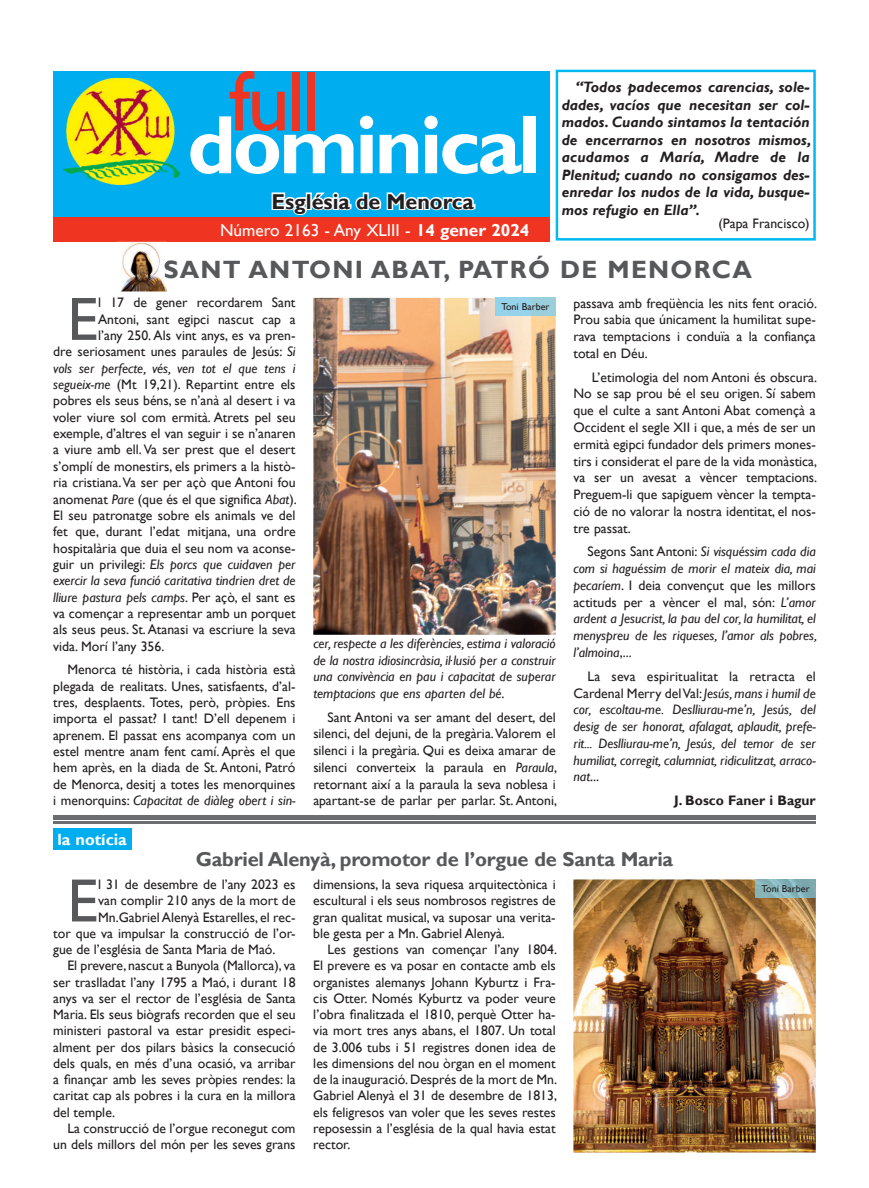
<style>
.page{position:relative;width:869px;height:1188px;background:#fff}
.page>*{position:absolute;margin:0;border:0;box-sizing:border-box;transform-origin:0 0}
.t1{font:86.12px "Gill Sans";color:#ef3522}
.t2{font:700 83.25px "Gill Sans";letter-spacing:-.04em;color:#fff}
.t3{font:61.38px "Gill Sans";color:#57585a}
.t4{font:700 25px "Gill Sans";letter-spacing:.05em;color:#57585a}
.t5{font:700 21.5px "Gill Sans";color:#231f20}
.t6{font:700 20px "Gill Sans";letter-spacing:-.01em;color:#57585a}
.t7{font:17.25px "Gill Sans";color:#fff}
.t8{font:700 16.25px "Gill Sans";color:#fff}
.t9{font:italic 700 15px/17.5px "Gill Sans";color:#231f20;text-align:justify}
.t10{font:13.75px/16.2px "Gill Sans";color:#231f20;text-align:justify}
.t11{font:italic 13.75px/16.8px "Gill Sans";color:#231f20;text-align:justify}
.t12{font:700 13.75px "Gill Sans";color:#231f20}
.t13{font:10px "Gill Sans";color:#231f20}
.s1{font-weight:700}
.s2{font-style:normal}
.s3{font-style:italic}
</style>
<div class="page">
<div style="left:53px;top:71px;width:496px;height:171px;background:#00aeef"></div>
<svg style="left:271px;top:192px;width:205px;height:23px"></svg>
<div style="left:53px;top:217px;width:496px;height:25px;background:#ef3522"></div>
<img style="left:64px;top:78px;width:115px;height:106px">
<div style="left:53px;top:828px;width:78px;height:21px;background:#00aeef"></div>
<svg style="left:555px;top:70px;width:260px;height:170px"></svg>
<img style="left:573px;top:879px;width:242px;height:273px">
<hr style="left:53px;top:815px;width:762px;height:2px;background:#6c6d70">
<hr style="left:53px;top:818px;width:762px;height:1px;background:#6c6d70">
<hr style="left:53px;top:820px;width:762px;height:2px;background:#6c6d70">
<img style="left:313px;top:298px;width:242px;height:336px">
<img style="left:121px;top:242px;width:46px;height:49px">
<img style="left:164px;top:256px;width:3px;height:26px">
<img style="left:495px;top:298px;width:60px;height:17px">
<img style="left:755px;top:879px;width:60px;height:17px">
<h1 class="t1" style="left:229px;top:51px;width:93px">full</h1>
<h2 class="t2" style="left:187px;top:95px;width:354px">dominical</h2>
<h3 class="t5" style="left:271px;top:188px;width:204px">Església de Menorca</h3>
<p class="t7" style="left:220px;top:220px;width:311px">Número 2163 - Any XLIII - <span class="s1">14 gener 2024</span></p>
<p class="t9" style="left:561px;top:79px;width:251px;text-indent:14px">“Todos padecemos carencias, sole&shy;dades, vacíos que necesitan ser col&shy;mados. Cuando sintamos la tentación de encerrarnos en nosotros mismos, acudamos a María, Madre de la Plenitud; cuando no consigamos des&shy;enredar los nudos de la vida, busque&shy;mos refugio en Ella”.</p>
<p class="t10" style="left:718px;top:216px;width:93px">(Papa Francisco)</p>
<h3 class="t4" style="left:163px;top:254px;width:589px">SANT ANTONI ABAT, PATRÓ DE MENORCA</h3>
<p class="t13" style="left:501px;top:301px;width:49px">Toni Barber</p>
<h3 class="t3" style="left:67px;top:283px;width:32px">E</h3>
<p class="t10" style="left:98px;top:295px;width:199px">l 17 de gener recordarem Sant</p>
<p class="t10" style="left:573px;top:295px;width:245px;line-height:16.8px">passava amb freqüència les nits fent oració.<br>Prou sabia que únicament la humilitat supe&shy;rava temptacions i conduïa a la confiança total en Déu.</p>
<p class="t10" style="left:573px;top:369px;width:245px;line-height:16.8px;text-indent:18px">L’etimologia del nom Antoni és obscura.<br>No se sap prou bé el seu origen. Sí sabem que el culte a sant Antoni Abat començà a Occident el segle XII i que, a més de ser un ermità egipci fundador dels primers mones&shy;tirs i considerat el pare de la vida monàstica, va ser un avesat a vèncer temptacions.<br>Preguem-li que sapiguem vèncer la tempta&shy;ció de no valorar la nostra identitat, el nos&shy;tre passat.</p>
<p class="t11" style="left:573px;top:543px;width:245px;text-indent:14px"><span class="s2">Segons Sant Antoni:</span> Si visquéssim cada dia com si haguéssim de morir el mateix dia, mai pecaríem<span class="s2">. I deia convençut que les millors actituds per a vèncer el mal, són:</span> L’amor ardent a Jesucrist, la pau del cor, la humilitat, el menyspreu de les riqueses, l’amor als pobres, l’almoina<span class="s2">,...</span></p>
<p class="t11" style="left:573px;top:667px;width:244px;text-indent:14px"><span class="s2">La seva espiritualitat la retracta el Cardenal Merry del Val:</span> Jesús, mans i humil de cor, escoltau-me. Deslliurau-me’n, Jesús, del desig de ser honorat, afalagat, aplaudit, prefe&shy;rit... Deslliurau-me’n, Jesús, del temor de ser humiliat, corregit, calumniat, ridiculitzat, arraco&shy;nat<span class="s2">...</span></p>
<p class="t12" style="left:673px;top:792px;width:143px">J. Bosco Faner i Bagur</p>
<p class="t10" style="left:98px;top:311px;width:199px">Antoni, sant egipci nascut cap a</p>
<p class="t10" style="left:98px;top:327px;width:199px">l’any 250. Als vint anys, es va pren-</p>
<p class="t10" style="left:53px;top:343px;width:244px">dre seriosament unes paraules de Jesús: <span class="s3">Si</span></p>
<p class="t11" style="left:53px;top:360px;width:244px">vols ser perfecte, vés, ven tot el que tens i</p>
<p class="t10" style="left:53px;top:376px;width:244px"><span class="s3">segueix-me</span> (Mt 19,21). Repartint entre els</p>
<p class="t10" style="left:53px;top:393px;width:244px">pobres els seus béns, se n’anà al desert i va</p>
<p class="t10" style="left:53px;top:409px;width:244px">voler viure sol com ermità. Atrets pel seu</p>
<p class="t10" style="left:53px;top:425px;width:244px">exemple, d’altres el van seguir i se n’anaren</p>
<p class="t10" style="left:53px;top:442px;width:244px">a viure amb ell. Va ser prest que el desert</p>
<p class="t10" style="left:53px;top:458px;width:244px">s’omplí de monestirs, els primers a la histò-</p>
<p class="t10" style="left:53px;top:474px;width:244px">ria cristiana. Va ser per açò que Antoni fou</p>
<p class="t10" style="left:53px;top:491px;width:245px">anomenat <span class="s3">Pare</span> (que és el que significa <span class="s3">Abat</span>).</p>
<p class="t10" style="left:53px;top:507px;width:244px">El seu patronatge sobre els animals ve del</p>
<p class="t10" style="left:53px;top:523px;width:244px">fet que, durant l’edat mitjana, una ordre</p>
<p class="t10" style="left:53px;top:540px;width:244px">hospitalària que duia el seu nom va aconse-</p>
<p class="t11" style="left:53px;top:556px;width:244px"><span class="s2">guir un privilegi:</span> Els porcs que cuidaven per</p>
<p class="t11" style="left:53px;top:572px;width:244px">exercir la seva funció caritativa tindrien dret de</p>
<p class="t11" style="left:53px;top:588px;width:244px">lliure pastura pels camps<span class="s2">. Per açò, el sant es</span></p>
<p class="t10" style="left:53px;top:605px;width:244px">va començar a representar amb un porquet</p>
<p class="t10" style="left:53px;top:621px;width:244px">als seus peus. St. Atanasi va escriure la seva</p>
<p class="t10" style="left:53px;top:638px;width:113px">vida. Morí l’any 356.</p>
<p class="t10" style="left:53px;top:661px;width:244px;text-indent:14px">Menorca té història, i cada història està plegada de realitats. Unes, satisfaents, d’al&shy;tres, desplaents. Totes, però, pròpies. Ens importa el passat? I tant! D’ell depenem i aprenem. El passat ens acompanya com un estel mentre anam fent camí. Après el que hem après, en la diada de St. Antoni, Patró de Menorca, desitj a totes les menorquines i menorquins: <span class="s3">Capacitat de diàleg obert i sin-</span></p>
<p class="t11" style="left:313px;top:635px;width:244px">cer, respecte a les diferències, estima i valoració de la nostra idiosincràsia, il.lusió per a construir una convivència en pau i capacitat de superar temptacions que ens aparten del bé<span class="s2">.</span></p>
<p class="t10" style="left:313px;top:709px;width:245px;line-height:16.6px;text-indent:14px">Sant Antoni va ser amant del desert, del silenci, del dejuni, de la pregària. Valorem el silenci i la pregària. Qui es deixa amarar de silenci converteix la paraula en <span class="s3">Paraula</span>, retornant així a la paraula la seva noblesa i apartant-se de parlar per parlar. St. Antoni,</p>
<p class="t8" style="left:57px;top:829px;width:71px">la notícia</p>
<h3 class="t6" style="left:196px;top:847px;width:479px">Gabriel Alenyà, promotor de l’orgue de Santa Maria</h3>
<h3 class="t3" style="left:67px;top:864px;width:32px">E</h3>
<p class="t10" style="left:98px;top:876px;width:199px">l 31 de desembre de l’any 2023 es</p>
<p class="t10" style="left:98px;top:892px;width:199px">van complir 210 anys de la mort de</p>
<p class="t10" style="left:98px;top:908px;width:199px">Mn.Gabriel Alenyà Estarelles, el rec-</p>
<p class="t10" style="left:53px;top:925px;width:244px">tor que va impulsar la construcció de l’or-</p>
<p class="t10" style="left:53px;top:941px;width:224px">gue de l’església de Santa Maria de Maó.</p>
<p class="t10" style="left:67px;top:957px;width:229px">El prevere, nascut a Bunyola (Mallorca), va</p>
<p class="t10" style="left:53px;top:973px;width:244px">ser traslladat l’any 1795 a Maó, i durant 18</p>
<p class="t10" style="left:53px;top:990px;width:244px">anys va ser el rector de l’església de Santa</p>
<p class="t10" style="left:53px;top:1006px;width:244px">Maria. Els seus biògrafs recorden que el seu</p>
<p class="t10" style="left:53px;top:1022px;width:244px">ministeri pastoral va estar presidit especi-</p>
<p class="t10" style="left:53px;top:1038px;width:244px">alment per dos pilars bàsics la consecució</p>
<p class="t10" style="left:53px;top:1055px;width:244px">dels quals, en més d’una ocasió, va arribar</p>
<p class="t10" style="left:53px;top:1071px;width:244px">a finançar amb les seves pròpies rendes: la</p>
<p class="t10" style="left:53px;top:1087px;width:244px">caritat cap als pobres i la cura en la millora</p>
<p class="t10" style="left:53px;top:1103px;width:63px">del temple.</p>
<p class="t10" style="left:67px;top:1120px;width:229px">La construcció de l’orgue reconegut com</p>
<p class="t10" style="left:53px;top:1136px;width:244px">un dels millors del món per les seves grans</p>
<p class="t10" style="left:313px;top:876px;width:244px">dimensions, la seva riquesa arquitectònica i escultural i els seus nombrosos registres de gran qualitat musical, va suposar una verita&shy;ble gesta per a Mn. Gabriel Alenyà.</p>
<p class="t10" style="left:313px;top:941px;width:245px;text-indent:14px">Les gestions van començar l’any 1804.<br>El prevere es va posar en contacte amb els organistes alemanys Johann Kyburtz i Fra&shy;cis Otter. Només Kyburtz va poder veure l’obra finalitzada el 1810, perquè Otter ha&shy;via mort tres anys abans, el 1807. Un total de 3.006 tubs i 51 registres donen idea de les dimensions del nou òrgan en el moment de la inauguració. Després de la mort de Mn.<br>Gabriel Alenyà el 31 de desembre de 1813, els feligresos van voler que les seves restes reposessin a l’església de la qual havia estat rector.</p>
<p class="t13" style="left:761px;top:882px;width:49px">Toni Barber</p>
</div>
